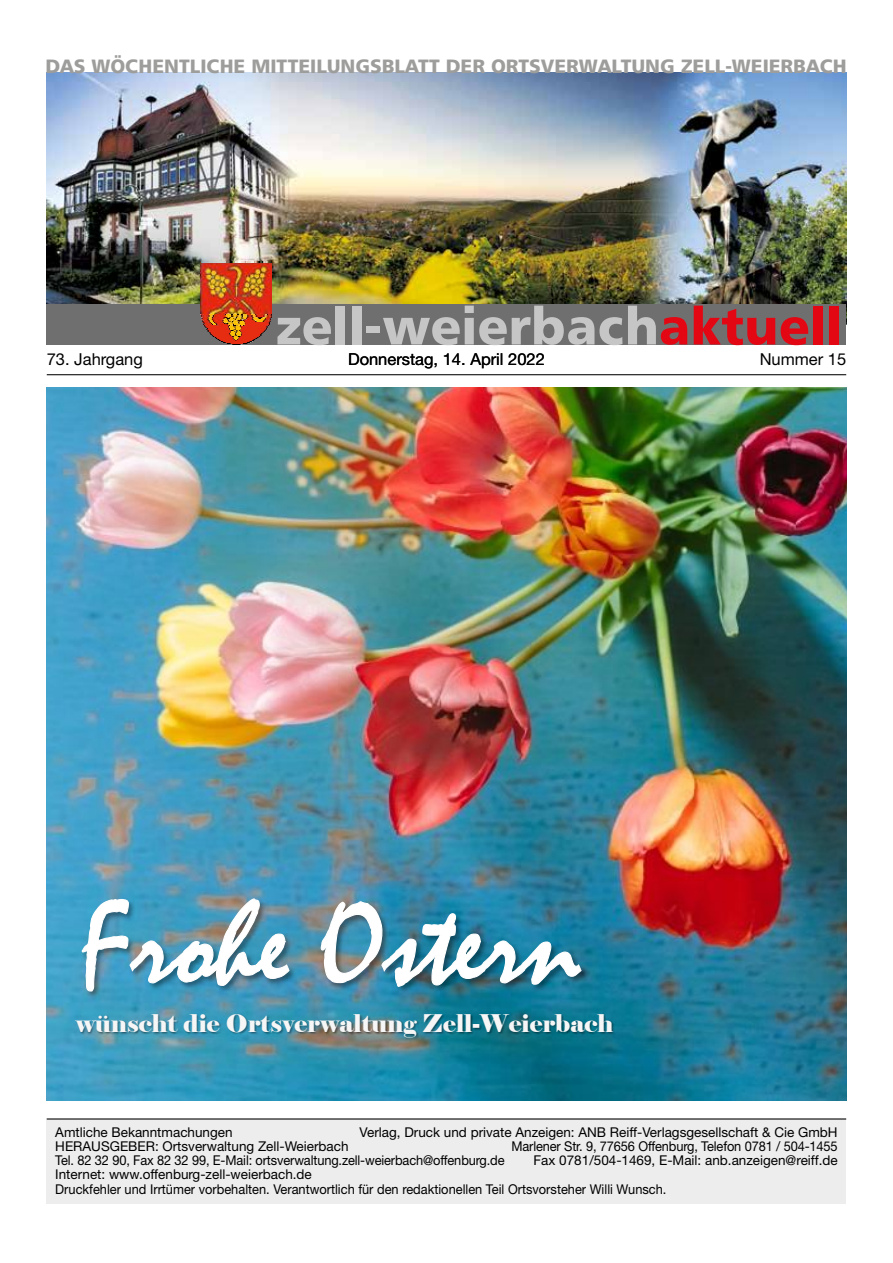
<style>
.page{position:relative;width:893px;height:1263px;background:#fff}
.page>*{position:absolute;margin:0;border:0;box-sizing:border-box;transform-origin:0 0}
.t1{font:51.75px "Humanist 777 BT Black B";color:#c6c6c6}
.t2{font:24.3px "Elephant";color:#f6f6f6}
.t3{font:19.35px "Humanist 777 BT Black B";color:#9d9d9c}
.t4{font:16.5px "Helvetica Neue LT Std";color:#000}
.t5{font:13.5px/14.2px "Helvetica Neue LT Std";color:#000}
.t6{font:13.5px "Helvetica Neue LT Std";color:#000;scale:.95 1}
.s1{color:#e30613}
</style>
<div class="page">
<div style="left:47px;top:1118px;width:799px;height:85px;background:#ededed"></div>
<hr style="left:47px;top:1118px;width:799px;height:1px;background:#000">
<img style="left:47px;top:73px;width:799px;height:231px">
<div style="left:47px;top:304px;width:799px;height:40px;background:#706f6f"></div>
<svg style="left:223px;top:342px;width:27px;height:3px"></svg>
<img style="left:201px;top:262px;width:71px;height:80px">
<hr style="left:47px;top:374px;width:799px;height:1px;background:#000">
<img style="left:47px;top:388px;width:799px;height:713px">
<img style="left:47px;top:870px;width:571px;height:143px">
<img style="left:81px;top:897px;width:501px;height:95px">
<img style="left:65px;top:1007px;width:582px;height:51px">
<img style="left:65px;top:1030px;width:143px;height:44px">
<h3 class="t3" style="left:45px;top:55px;width:803px">DAS WÖCHENTLICHE MITTEILUNGSBLATT DER ORTSVERWALTUNG ZELL-WEIERBACH</h3>
<h1 class="t1" style="left:275px;top:296px;width:568px">zell-weierbach<span class="s1">aktuell</span></h1>
<p class="t4" style="left:47px;top:349px;width:98px">73. Jahrgang</p>
<p class="t4" style="left:348px;top:349px;width:198px">Donnerstag, 14. April 2022</p>
<p class="t4" style="left:760px;top:349px;width:88px">Nummer 15</p>
<h2 class="t2" style="left:75px;top:1008px;width:539px">wünscht die Ortsverwaltung Zell-Weierbach</h2>
<p class="t5" style="left:55px;top:1124px;width:179px">Amtliche Bekanntmachungen</p>
<p class="t5" style="left:360px;top:1124px;width:480px">Verlag, Druck und private Anzeigen: ANB Reiff-Verlagsgesellschaft &amp; Cie GmbH</p>
<p class="t5" style="left:55px;top:1139px;width:295px">HERAUSGEBER: Ortsverwaltung Zell-Weierbach</p>
<p class="t6" style="left:511px;top:1138px;width:345px">Marlener Str. 9, 77656 Offenburg, Telefon 0781 / 504-1455</p>
<p class="t6" style="left:55px;top:1152px;width:474px">Tel. 82 32 90, Fax 82 32 99, E-Mail: ortsverwaltung.zell-weierbach@offenburg.de</p>
<p class="t5" style="left:534px;top:1153px;width:306px">Fax 0781/504-1469, E-Mail: anb.anzeigen@reiff.de</p>
<p class="t5" style="left:55px;top:1167px;width:613px">Internet: www.offenburg-zell-weierbach.de<br>Druckfehler und Irrtümer vorbehalten. Verantwortlich für den redaktionellen Teil Ortsvorsteher Willi Wunsch.</p>
</div>
